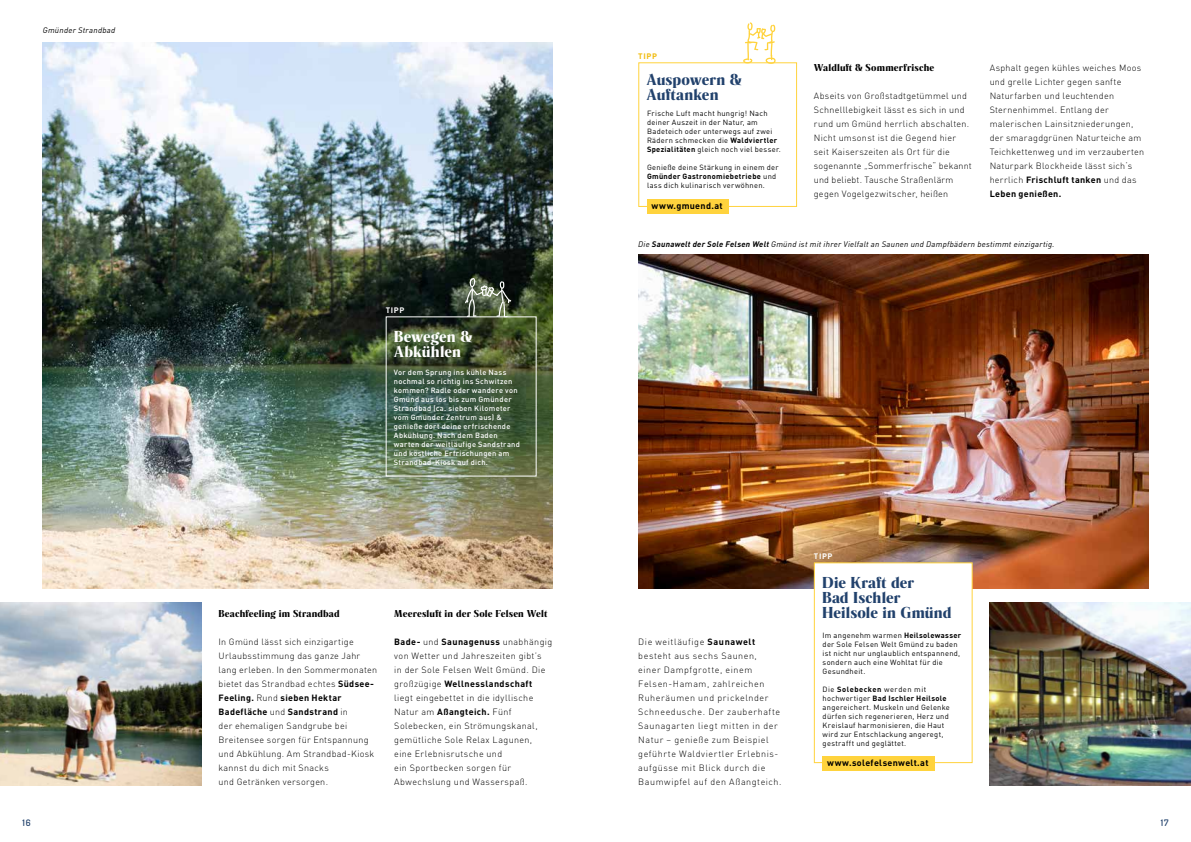
<style>
.page{position:relative;width:1191px;height:842px;background:#fff}
.page>*{position:absolute;margin:0;border:0;box-sizing:border-box;transform-origin:0 0}
.t1{font:900 15px/15px "Rando Display";letter-spacing:.005em;color:#21416c}
.t2{font:900 15px/15px "Rando Display";letter-spacing:.005em;color:#fff}
.t3{font:900 9.5px "Rando Display";letter-spacing:.015em;color:#000}
.t4{font:300 9px/14px "DIN Pro";letter-spacing:.035em;color:#000}
.t5{font:300 9px/14px "DIN Pro";letter-spacing:.06em;color:#000}
.t6{font:700 9px "DIN Pro";letter-spacing:.035em;color:#000}
.t7{font:600 9px "Dosis";color:#21416c}
.t8{font:italic 8px "DIN Pro";letter-spacing:.035em;color:#000}
.t9{font:700 7.9px "DIN Pro";letter-spacing:.08em;color:#fff}
.t10{font:700 7.9px "DIN Pro";color:#f1bb0c}
.t11{font:7.5px/9px "DIN Pro";letter-spacing:.04em;color:#000}
.t12{font:500 7.5px/9px "DIN Pro";letter-spacing:.04em;color:#fff}
.s1{font-weight:700}
</style>
<div class="page">
<img style="left:638px;top:254px;width:510px;height:335px">
<img style="left:0;top:603px;width:201px;height:182px">
<img style="left:989px;top:603px;width:202px;height:182px">
<div style="left:814px;top:562px;width:158px;height:201px;background:#fff;border:1px solid #ffd33d"></div>
<div style="left:822px;top:757px;width:112px;height:14px;background:#ffd33d"></div>
<div style="left:638px;top:62px;width:159px;height:145px;border:1px solid #ffd33d"></div>
<div style="left:647px;top:200px;width:82px;height:14px;background:#ffd33d"></div>
<img style="left:43px;top:43px;width:510px;height:546px">
<svg style="left:465px;top:278px;width:46px;height:39px;background:#616c59"></svg>
<svg style="left:743px;top:22px;width:32px;height:42px"></svg>
<p class="t8" style="left:43px;top:23px;width:74px">Gmünder Strandbad</p>
<p class="t9" style="left:386px;top:305px;width:20px">TIPP</p>
<h1 class="t2" style="left:394px;top:329px;width:80px">Bewegen &amp;<br>Abkühlen</h1>
<p class="t12" style="left:394px;top:367px;width:128px">Vor dem Sprung ins kühle Nass nochmal so richtig ins Schwitzen kommen? Radle oder wandere von<br>Gmünd aus los bis zum Gmünder<br>Strandbad (ca. sieben Kilometer vom Gmünder Zentrum aus) &amp; genieße dort deine erfrischende<br>Abkühlung. Nach dem Baden warten der weitläufige Sandstrand und köstliche Erfrischungen am<br>Strandbad-Kiosk auf dich.</p>
<p class="t3" style="left:219px;top:606px;width:123px">Beachfeeling im Strandbad</p>
<p class="t4" style="left:219px;top:634px;width:160px">In Gmünd lässt sich einzigartige<br>Urlaubsstimmung das ganze Jahr lang erleben. In den Sommermonaten bietet das Strandbad echtes <span class="s1">Südsee-<br>Feeling.</span> Rund <span class="s1">sieben Hektar<br>Badefläche</span> und <span class="s1">Sandstrand</span> in<br>der ehemaligen Sandgrube bei<br>Breitensee sorgen für Entspannung und Abkühlung. Am Strandbad-Kiosk kannst du dich mit Snacks<br>und Getränken versorgen.</p>
<p class="t3" style="left:394px;top:606px;width:155px">Meeresluft in der Sole Felsen Welt</p>
<p class="t4" style="left:394px;top:634px;width:159px"><span class="s1">Bade-</span> und <span class="s1">Saunagenuss</span> unabhängig von Wetter und Jahreszeiten gibt’s<br>in der Sole Felsen Welt Gmünd. Die großzügige <span class="s1">Wellnesslandschaft </span>liegt eingebettet in die idyllische<br>Natur am <span class="s1">Aßangteich.</span> Fünf<br>Solebecken, ein Strömungskanal, gemütliche Sole Relax Lagunen,<br>eine Erlebnisrutsche und<br>ein Sportbecken sorgen für<br>Abwechslung und Wasserspaß.</p>
<p class="t10" style="left:638px;top:51px;width:20px">TIPP</p>
<p class="t3" style="left:814px;top:60px;width:122px">Waldluft &amp; Sommerfrische</p>
<p class="t4" style="left:814px;top:88px;width:159px">Abseits von Großstadtgetümmel und Schnelllebigkeit lässt es sich in und rund um Gmünd herrlich abschalten.<br>Nicht umsonst ist die Gegend hier seit Kaiserszeiten als Ort für die sogenannte „Sommerfrische“ bekannt und beliebt. Tausche Straßenlärm gegen Vogelgezwitscher, heißen</p>
<p class="t4" style="left:989px;top:60px;width:156px">Asphalt gegen kühles weiches Moos und grelle Lichter gegen sanfte<br>Naturfarben und leuchtenden<br>Sternenhimmel. Entlang der malerischen Lainsitzniederungen, der smaragdgrünen Naturteiche am<br>Teichkettenweg und im verzauberten<br>Naturpark Blockheide lässt sich‘s herrlich <span class="s1">Frischluft tanken</span> und das<br><span class="s1">Leben genießen.</span></p>
<h1 class="t1" style="left:646px;top:71px;width:97px">Auspowern &amp;<br>Auftanken</h1>
<p class="t11" style="left:647px;top:109px;width:135px">Frische Luft macht hungrig! Nach deiner Auszeit in der Natur, am Badeteich oder unterwegs auf zwei Rädern schmecken die <span class="s1">Waldviertler Spezialitäten</span> gleich noch viel besser.</p>
<p class="t11" style="left:647px;top:163px;width:133px">Genieße deine Stärkung in einem der<br><span class="s1">Gmünder Gastronomiebetriebe</span> und lass dich kulinarisch verwöhnen.</p>
<p class="t6" style="left:651px;top:200px;width:73px">www.gmuend.at</p>
<p class="t8" style="left:638px;top:238px;width:418px">Die <span class="s1">Saunawelt der Sole Felsen Welt</span> Gmünd ist mit ihrer Vielfalt an Saunen und Dampfbädern bestimmt einzigartig.</p>
<p class="t9" style="left:814px;top:551px;width:20px">TIPP</p>
<p class="t5" style="left:638px;top:634px;width:145px">Die weitläufige <span class="s1">Saunawelt </span>besteht aus sechs Saunen, einer Dampfgrotte, einem<br>Felsen-Hamam, zahlreichen<br>Ruheräumen und prickelnder<br>Schneedusche. Der zauberhafte<br>Saunagarten liegt mitten in der<br>Natur – genieße zum Beispiel geführte Waldviertler Erlebnis&shy;aufgüsse mit Blick durch die<br>Baumwipfel auf den Aßangteich.</p>
<h1 class="t1" style="left:822px;top:574px;width:131px">Die Kraft der<br>Bad Ischler<br>Heilsole in Gmünd</h1>
<p class="t11" style="left:822px;top:631px;width:140px">Im angenehm warmen <span class="s1">Heilsolewasser </span>der Sole Felsen Welt Gmünd zu baden ist nicht nur unglaublich entspannend, sondern auch eine Wohltat für die<br>Gesundheit.</p>
<p class="t11" style="left:822px;top:685px;width:129px">Die <span class="s1">Solebecken</span> werden mit hochwertiger <span class="s1">Bad Ischler Heilsole </span>angereichert. Muskeln und Gelenke dürfen sich regenerieren, Herz und<br>Kreislauf harmonisieren, die Haut wird zur Entschlackung angeregt, gestrafft und geglättet.</p>
<p class="t6" style="left:827px;top:757px;width:103px">www.solefelsenwelt.at</p>
<p class="t7" style="left:23px;top:817px;width:10px">16</p>
<p class="t7" style="left:1160px;top:817px;width:9px">17</p>
</div>
